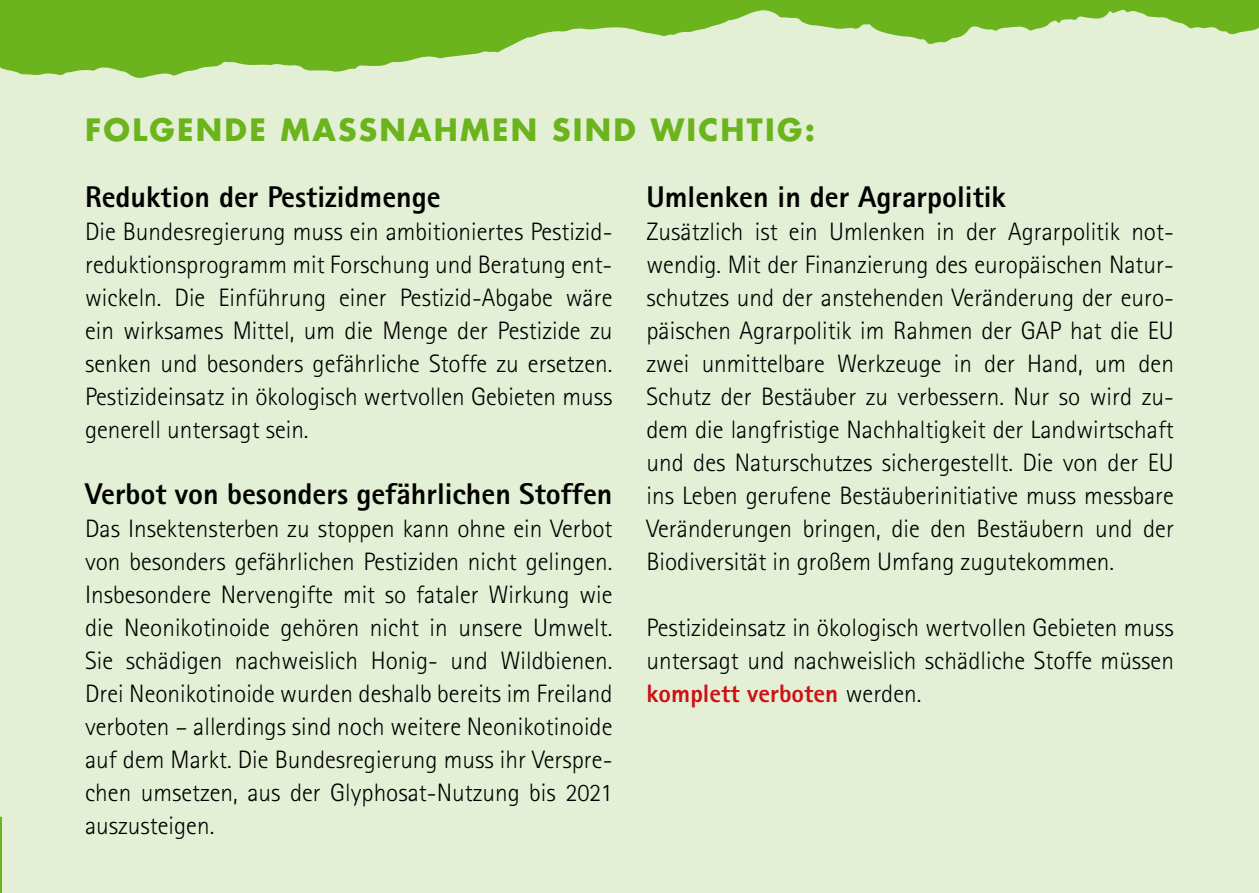
<style>
.page{position:relative;width:1259px;height:893px;background:#e4f0d5}
.page>*{position:absolute;margin:0;border:0;box-sizing:border-box;transform-origin:0 0}
.t1{font:800 30px "Agfa Rotis Sans Serif";color:#000}
.t2{font:700 30px "Futura";letter-spacing:.075em;color:#6cb41e}
.t3{font:300 25.2px/33px "Agfa Rotis Sans Serif";color:#000;text-align:justify}
.s1{font-weight:800;color:#cc1216}
</style>
<div class="page">
<svg style="left:0;top:0;width:1259px;height:78px;fill:#6cb41e"></svg>
<svg style="left:0;top:816px;width:1px;height:43px"></svg>
<hr style="left:0;top:859px;width:1px;height:34px;background:#6cb41e">
<p class="t2" style="left:85px;top:109px;width:731px">FOLGENDE MASSNAHMEN SIND WICHTIG:</p>
<p class="t1" style="left:85px;top:178px;width:357px">Reduktion der Pestizidmenge</p>
<p class="t3" style="left:85px;top:215px;width:529px;text-align:left">Die Bundesregierung muss ein ambitioniertes Pestizid&shy;reduktionsprogramm mit Forschung und Beratung ent-- wickeln. Die Einführung einer Pestizid-Abgabe wäre ein wirksames Mittel, um die Menge der Pestizide zu senken und besonders gefährliche Stoffe zu ersetzen.<br>Pestizideinsatz in ökologisch wertvollen Gebieten muss generell untersagt sein.</p>
<p class="t1" style="left:85px;top:475px;width:529px">Verbot von besonders gefährlichen Stoffen</p>
<p class="t3" style="left:85px;top:512px;width:529px">Das Insektensterben zu stoppen kann ohne ein Verbot von besonders gefährlichen Pestiziden nicht gelingen.<br>Insbesondere Nervengifte mit so fataler Wirkung wie die Neonikotinoide gehören nicht in unsere Umwelt.<br>Sie schädigen nachweislich Honig- und Wildbienen.<br>Drei Neonikotinoide wurden deshalb bereits im Freiland verboten – allerdings sind noch weitere Neonikotinoide auf dem Markt. Die Bundesregierung muss ihr Verspre&shy;chen umsetzen, aus der Glyphosat--Nutzung bis 2021 auszusteigen.</p>
<p class="t1" style="left:646px;top:178px;width:361px">Umlenken in der Agrarpolitik</p>
<p class="t3" style="left:646px;top:215px;width:529px">Zusätzlich ist ein Umlenken in der Agrarpolitik not&shy;wendig. Mit der Finanzierung des europäischen Natur&shy;schutzes und der anstehenden Veränderung der euro&shy;päischen Agrarpolitik im Rahmen der GAP hat die EU zwei unmittelbare Werkzeuge in der Hand, um den Schutz der Bestäuber zu verbessern. Nur so wird zu&shy;dem die langfristige Nachhaltigkeit der Landwirtschaft und des Naturschutzes sichergestellt. Die von der EU ins Leben gerufene Bestäuberinitiative muss messbare Veränderungen bringen, die den Bestäubern und der Biodiversität in großem Umfang zugutekommen.</p>
<p class="t3" style="left:646px;top:611px;width:529px">Pestizideinsatz in ökologisch wertvollen Gebieten muss untersagt und nachweislich schädliche Stoffe müssen <span class="s1">komplett verboten</span> werden.</p>
</div>
